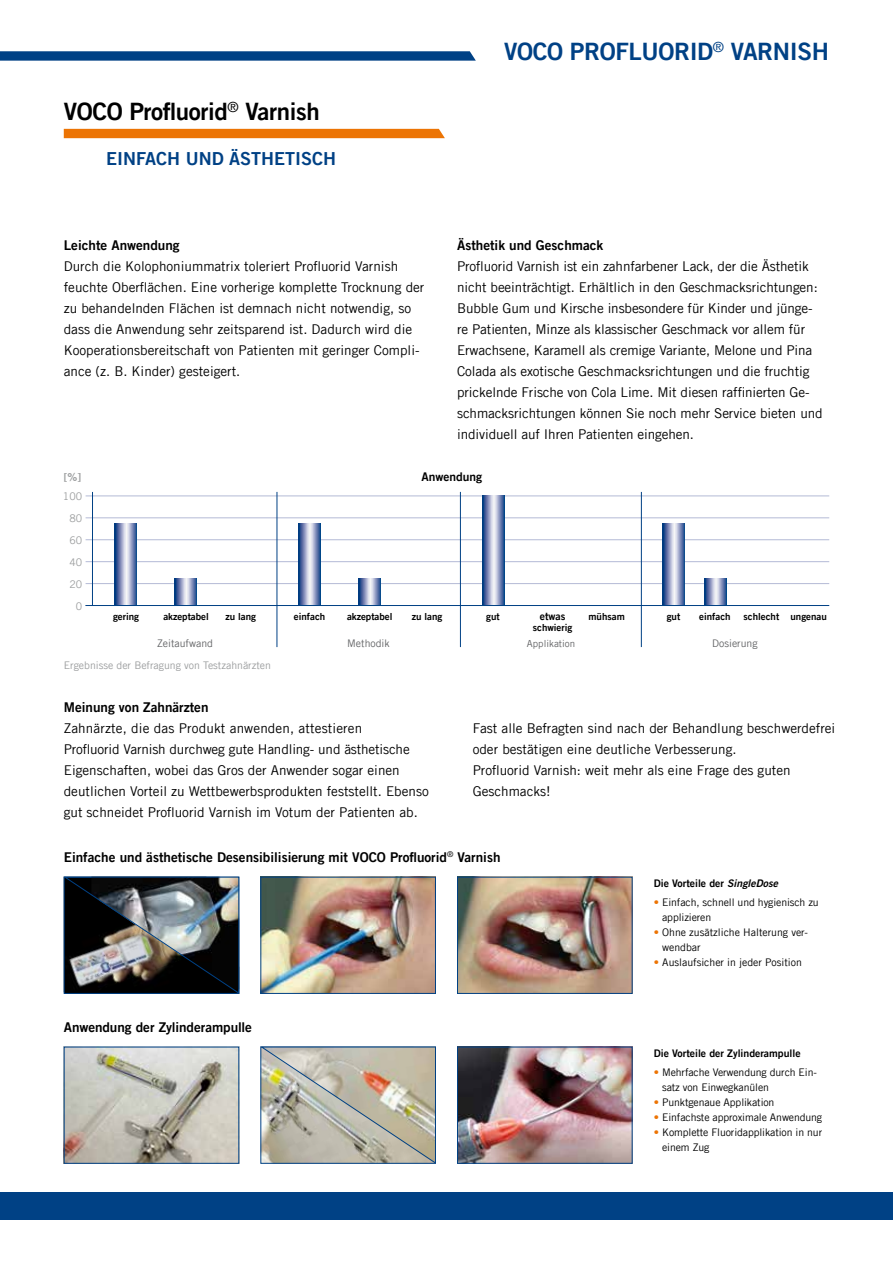
<style>
.page{position:relative;width:893px;height:1263px;background:#fff}
.page>*{position:absolute;margin:0;border:0;box-sizing:border-box;transform-origin:0 0}
.t1{font:24px "Trade Gothic LT Com Bd 2";letter-spacing:-.015em;color:#004185}
.t2{font:24px "Trade Gothic LT Com Bd 2";letter-spacing:-.015em;color:#000}
.t3{font:18px "Trade Gothic LT Com Bd 2";color:#004185}
.t4{font:13.5px/21px "Trade Gothic LT Com";color:#000}
.t5{font:13.5px "Trade Gothic LT Com Bd 2";color:#000}
.t6{font:12px "Trade Gothic LT Com Bd 2";color:#000}
.t7{font:11.1px "Trade Gothic LT Com Bd 2";color:#9c9e9f}
.t8{font:10.5px/15px "Trade Gothic LT Com";letter-spacing:-.01em;color:#000}
.t9{font:10.5px "Trade Gothic LT Com Bd 2";color:#000}
.t10{font:10.5px/22px "Trade Gothic LT Com";color:#9c9e9f;text-align:right}
.t11{font:10.5px "Trade Gothic LT Com";color:#646567}
.t12{font:9.75px "Trade Gothic LT Com Bd 2";color:#000}
.t13{font:9.75px "Trade Gothic LT Com";color:#646567}
.s1{font-family:"Trade Gothic LT Com Bd 2 Obl"}
.s2{color:#ec7404}
</style>
<div class="page">
<div style="left:0;top:1192px;width:893px;height:28px;background:#004185"></div>
<svg style="left:0;top:51px;width:476px;height:10px;background:#114e8d"></svg>
<hr style="left:86px;top:496px;width:743px;height:1px;background:#b4bad6">
<hr style="left:86px;top:518px;width:743px;height:1px;background:#b4bad6">
<hr style="left:86px;top:539px;width:743px;height:1px;background:#b4bad6">
<hr style="left:86px;top:561px;width:743px;height:1px;background:#b4bad6">
<hr style="left:86px;top:583px;width:743px;height:1px;background:#b4bad6">
<svg style="left:482px;top:496px;width:22px;height:109px;background:#8697be"></svg>
<svg style="left:298px;top:524px;width:22px;height:81px;background:#8697be"></svg>
<svg style="left:359px;top:578px;width:22px;height:27px"></svg>
<svg style="left:115px;top:524px;width:22px;height:81px;background:#8797bf"></svg>
<svg style="left:175px;top:578px;width:22px;height:27px"></svg>
<svg style="left:663px;top:524px;width:22px;height:81px;background:#8797be"></svg>
<svg style="left:704px;top:578px;width:22px;height:27px"></svg>
<hr style="left:85px;top:605px;width:744px;height:1px;background:#004185">
<hr style="left:277px;top:492px;width:1px;height:155px;background:#004185">
<hr style="left:460px;top:492px;width:1px;height:155px;background:#004185">
<hr style="left:641px;top:492px;width:1px;height:155px;background:#004185">
<hr style="left:92px;top:492px;width:1px;height:114px;background:#004185">
<div style="left:64px;top:129px;width:381px;height:9px;background:#ec7404"></div>
<img style="left:66px;top:1049px;width:171px;height:113px">
<div style="left:64px;top:1047px;width:175px;height:117px;border:1px solid #004185"></div>
<img style="left:261px;top:1046px;width:175px;height:118px">
<img style="left:262px;top:879px;width:172px;height:113px">
<div style="left:260px;top:877px;width:176px;height:117px;border:1px solid #004185"></div>
<img style="left:459px;top:1049px;width:171px;height:113px">
<div style="left:457px;top:1047px;width:175px;height:117px;border:1px solid #004185"></div>
<img style="left:459px;top:879px;width:171px;height:113px">
<div style="left:457px;top:877px;width:175px;height:117px;border:1px solid #004185"></div>
<img style="left:64px;top:876px;width:176px;height:118px">
<h1 class="t2" style="left:64px;top:97px;width:257px">VOCO Profluorid<sup>®</sup> Varnish</h1>
<h2 class="t3" style="left:106px;top:147px;width:231px">EINFACH UND ÄSTHETISCH</h2>
<p class="t5" style="left:64px;top:237px;width:117px">Leichte Anwendung</p>
<p class="t4" style="left:64px;top:255px;width:362px">Durch die Kolophoniummatrix toleriert Profluorid Varnish feuchte Oberflächen. Eine vorherige komplette Trocknung der zu behandelnden Flächen ist demnach nicht notwendig, so dass die Anwendung sehr zeitsparend ist. Dadurch wird die Kooperationsbereitschaft von Patienten mit geringer Compli&shy;ance (z. B. Kinder) gesteigert.</p>
<h1 class="t1" style="left:504px;top:37px;width:326px">VOCO PROFLUORID<sup>®</sup> VARNISH</h1>
<p class="t5" style="left:457px;top:237px;width:148px">Ästhetik und Geschmack</p>
<p class="t4" style="left:457px;top:255px;width:367px">Profluorid Varnish ist ein zahnfarbener Lack, der die Ästhetik nicht beeinträchtigt. Erhältlich in den Geschmacksrichtungen:<br>Bubble Gum und Kirsche insbesondere für Kinder und jünge&shy;re Patienten, Minze als klassischer Geschmack vor allem für Erwachsene, Karamell als cremige Variante, Melone und Pina Colada als exotische Geschmacksrichtungen und die fruchtig prickelnde Frische von Cola Lime. Mit diesen raffinierten Ge&shy;schmacksrichtungen können Sie noch mehr Service bieten und individuell auf Ihren Patienten eingehen.</p>
<p class="t7" style="left:64px;top:470px;width:19px">[%]</p>
<p class="t6" style="left:421px;top:469px;width:62px">Anwendung</p>
<p class="t10" style="left:63px;top:485px;width:21px">100<br>80<br>60<br>40<br>20<br>0</p>
<p class="t12" style="left:113px;top:611px;width:28px">gering</p>
<p class="t12" style="left:163px;top:611px;width:47px">akzeptabel</p>
<p class="t12" style="left:225px;top:611px;width:32px">zu lang</p>
<p class="t12" style="left:294px;top:611px;width:33px">einfach</p>
<p class="t12" style="left:347px;top:611px;width:47px">akzeptabel</p>
<p class="t12" style="left:412px;top:611px;width:32px">zu lang</p>
<p class="t12" style="left:486px;top:611px;width:15px">gut</p>
<p class="t9" style="left:540px;top:610px;width:27px">etwas</p>
<p class="t12" style="left:588px;top:611px;width:38px">mühsam</p>
<p class="t12" style="left:533px;top:621px;width:41px">schwierig</p>
<p class="t12" style="left:667px;top:611px;width:15px">gut</p>
<p class="t12" style="left:699px;top:611px;width:33px">einfach</p>
<p class="t12" style="left:743px;top:611px;width:85px">schlecht ungenau</p>
<p class="t11" style="left:157px;top:637px;width:58px">Zeitaufwand</p>
<p class="t11" style="left:347px;top:637px;width:44px">Methodik</p>
<p class="t13" style="left:527px;top:638px;width:50px">Applikation</p>
<p class="t11" style="left:712px;top:637px;width:47px">Dosierung</p>
<p class="t10" style="left:64px;top:654px;width:209px">Ergebnisse der Befragung von Testzahnärzten</p>
<p class="t5" style="left:64px;top:699px;width:146px">Meinung von Zahnärzten</p>
<p class="t4" style="left:64px;top:717px;width:366px">Zahnärzte, die das Produkt anwenden, attestieren<br>Profluorid Varnish durchweg gute Handling- und ästhetische Eigenschaften, wobei das Gros der Anwender sogar einen deutlichen Vorteil zu Wettbewerbsprodukten feststellt. Ebenso gut schneidet Profluorid Varnish im Votum der Patienten ab.</p>
<p class="t4" style="left:473px;top:717px;width:364px">Fast alle Befragten sind nach der Behandlung beschwerdefrei oder bestätigen eine deutliche Verbesserung.<br>Profluorid Varnish: weit mehr als eine Frage des guten Geschmacks!</p>
<p class="t5" style="left:64px;top:848px;width:438px">Einfache und ästhetische Desensibilisierung mit VOCO Profluorid<sup>®</sup> Varnish</p>
<p class="t5" style="left:64px;top:1018px;width:190px">Anwendung der Zylinderampulle</p>
<p class="t9" style="left:654px;top:877px;width:126px">Die Vorteile der <span class="s1">SingleDose</span></p>
<p class="t8" style="left:662px;top:895px;width:158px;text-indent:-8px"><span class="s2">•</span> Einfach, schnell und hygienisch zu applizieren</p>
<p class="t8" style="left:662px;top:925px;width:147px;text-indent:-8px"><span class="s2">•</span> Ohne zusätzliche Halterung ver&shy;wendbar</p>
<p class="t8" style="left:654px;top:955px;width:150px"><span class="s2">•</span> Auslaufsicher in jeder Position</p>
<p class="t9" style="left:654px;top:1047px;width:148px">Die Vorteile der Zylinderampulle</p>
<p class="t8" style="left:662px;top:1065px;width:156px;text-indent:-8px"><span class="s2">•</span> Mehrfache Verwendung durch Ein&shy;satz von Einwegkanülen</p>
<p class="t8" style="left:654px;top:1095px;width:122px"><span class="s2">•</span> Punktgenaue Applikation</p>
<p class="t8" style="left:654px;top:1110px;width:170px"><span class="s2">•</span> Einfachste approximale Anwendung</p>
<p class="t8" style="left:662px;top:1125px;width:162px;text-indent:-8px"><span class="s2">•</span> Komplette Fluoridapplikation in nur einem Zug</p>
</div>
